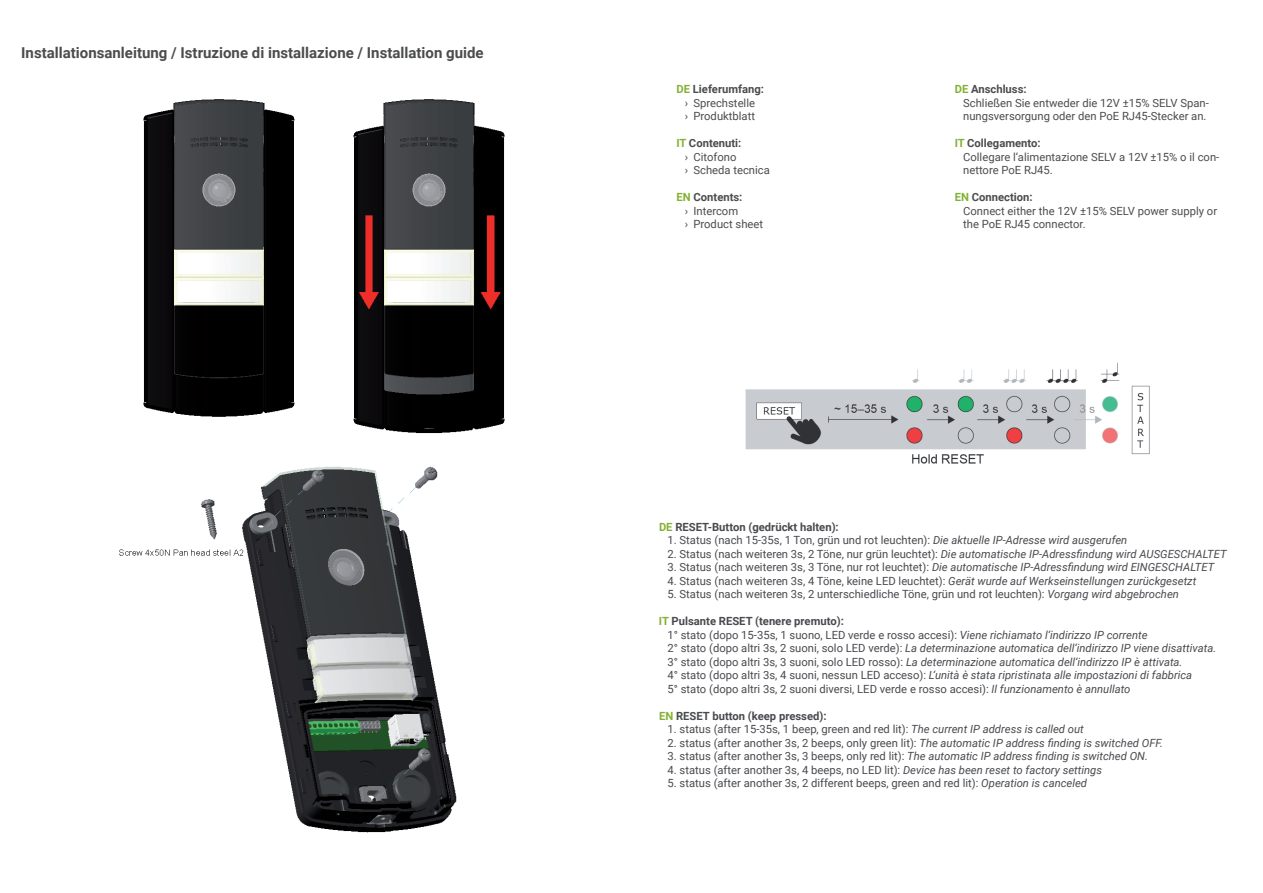
<style>
.page{position:relative;width:1263px;height:893px;background:#fff}
.page>*{position:absolute;margin:0;border:0;box-sizing:border-box;transform-origin:0 0}
.t1{font:700 15px "Roboto";color:#4b4c4d}
.t2{font:11.25px/13.5px "Roboto";color:#484a4e}
.t3{font:11.25px/13.5px "Roboto";color:#4b4c4d}
.t4{font:italic 11.25px "Roboto";color:#484a4e}
.t5{font:700 11.25px "Roboto";color:#484a4e}
.s1{font-weight:700;color:#84b133}
.s2{font-weight:700}
.s3{color:#84b133}
.s4{font-style:italic}
.s5{font-style:normal}
</style>
<div class="page">
<img style="left:119px;top:466px;width:338px;height:367px">
<img style="left:143px;top:99px;width:362px;height:335px">
<img style="left:745px;top:362px;width:405px;height:102px">
<h1 class="t1" style="left:21px;top:42px;width:464px">Installationsanleitung / Istruzione di installazione / Installation guide</h1>
<p class="t3" style="left:676px;top:82px;width:89px;text-align:center"><span class="s1">DE</span> <span class="s2">Lieferumfang: </span>› Sprechstelle<br>› Produktblatt</p>
<p class="t3" style="left:685px;top:136px;width:86px;text-indent:-9px"><span class="s1">IT</span> <span class="s2">Contenuti:<br></span>› Citofono<br>› Scheda tecnica</p>
<p class="t3" style="left:685px;top:190px;width:80px;text-indent:-9px"><span class="s1">EN</span> <span class="s2">Contents:<br></span>› Intercom<br>› Product sheet</p>
<p class="t3" style="left:963px;top:82px;width:247px;text-indent:-8px"><span class="s1">DE</span> <span class="s2">Anschluss:<br></span>Schließen Sie entweder die 12V ±15% SELV Span&shy;nungsversorgung oder den PoE RJ45-Stecker an.</p>
<p class="t3" style="left:963px;top:136px;width:258px;text-indent:-9px"><span class="s1">IT</span> <span class="s2">Collegamento:<br></span>Collegare l‘alimentazione SELV a 12V ±15% o il con&shy;nettore PoE RJ45.</p>
<p class="t3" style="left:963px;top:190px;width:255px;text-indent:-9px"><span class="s1">EN</span> <span class="s2">Connection:<br></span>Connect either the 12V ±15% SELV power supply or the PoE RJ45 connector.</p>
<p class="t5" style="left:659px;top:519px;width:181px"><span class="s3">DE</span> RESET-Button (gedrückt halten):</p>
<p class="t2" style="left:667px;top:533px;width:461px">1. Status (nach 15-35s, 1 Ton, grün und rot leuchten): <span class="s4">Die aktuelle IP-Adresse wird ausgerufen</span></p>
<p class="t4" style="left:667px;top:546px;width:561px"><span class="s5">2. Status (nach weiteren 3s, 2 Töne, nur grün leuchtet):</span> Die automatische IP-Adressfindung wird AUSGESCHALTET</p>
<p class="t4" style="left:667px;top:559px;width:548px"><span class="s5">3. Status (nach weiteren 3s, 3 Töne, nur rot leuchtet):</span> Die automatische IP-Adressfindung wird EINGESCHALTET</p>
<p class="t2" style="left:667px;top:573px;width:530px">4. Status (nach weiteren 3s, 4 Töne, keine LED leuchtet): <span class="s4">Gerät wurde auf Werkseinstellungen zurückgesetzt</span></p>
<p class="t2" style="left:667px;top:587px;width:513px">5. Status (nach weiteren 3s, 2 unterschiedliche Töne, grün und rot leuchten): <span class="s4">Vorgang wird abgebrochen</span></p>
<p class="t2" style="left:667px;top:614px;width:550px;text-indent:-9px"><span class="s1">IT</span> <span class="s2">Pulsante RESET (tenere premuto):<br></span>1° stato (dopo 15-35s, 1 suono, LED verde e rosso accesi): <span class="s4">Viene richiamato l‘indirizzo IP corrente<br></span>2° stato (dopo altri 3s, 2 suoni, solo LED verde): <span class="s4">La determinazione automatica dell‘indirizzo IP viene disattivata.<br></span>3° stato (dopo altri 3s, 3 suoni, solo LED rosso): <span class="s4">La determinazione automatica dell‘indirizzo IP è attivata.<br></span>4° stato (dopo altri 3s, 4 suoni, nessun LED acceso): <span class="s4">L‘unità è stata ripristinata alle impostazioni di fabbrica<br></span>5° stato (dopo altri 3s, 2 suoni diversi, LED verde e rosso accesi): <span class="s4">Il funzionamento è annullato</span></p>
<p class="t5" style="left:659px;top:708px;width:169px"><span class="s3">EN</span> RESET button (keep pressed):</p>
<p class="t2" style="left:667px;top:722px;width:418px">1. status (after 15-35s, 1 beep, green and red lit): <span class="s4">The current IP address is called out</span></p>
<p class="t2" style="left:667px;top:735px;width:497px">2. status (after another 3s, 2 beeps, only green lit): <span class="s4">The automatic IP address finding is switched OFF.</span></p>
<p class="t2" style="left:667px;top:749px;width:482px">3. status (after another 3s, 3 beeps, only red lit): <span class="s4">The automatic IP address finding is switched ON.</span></p>
<p class="t2" style="left:667px;top:762px;width:436px">4. status (after another 3s, 4 beeps, no LED lit): <span class="s4">Device has been reset to factory settings</span></p>
<p class="t2" style="left:667px;top:776px;width:421px">5. status (after another 3s, 2 different beeps, green and red lit): <span class="s4">Operation is canceled</span></p>
</div>
